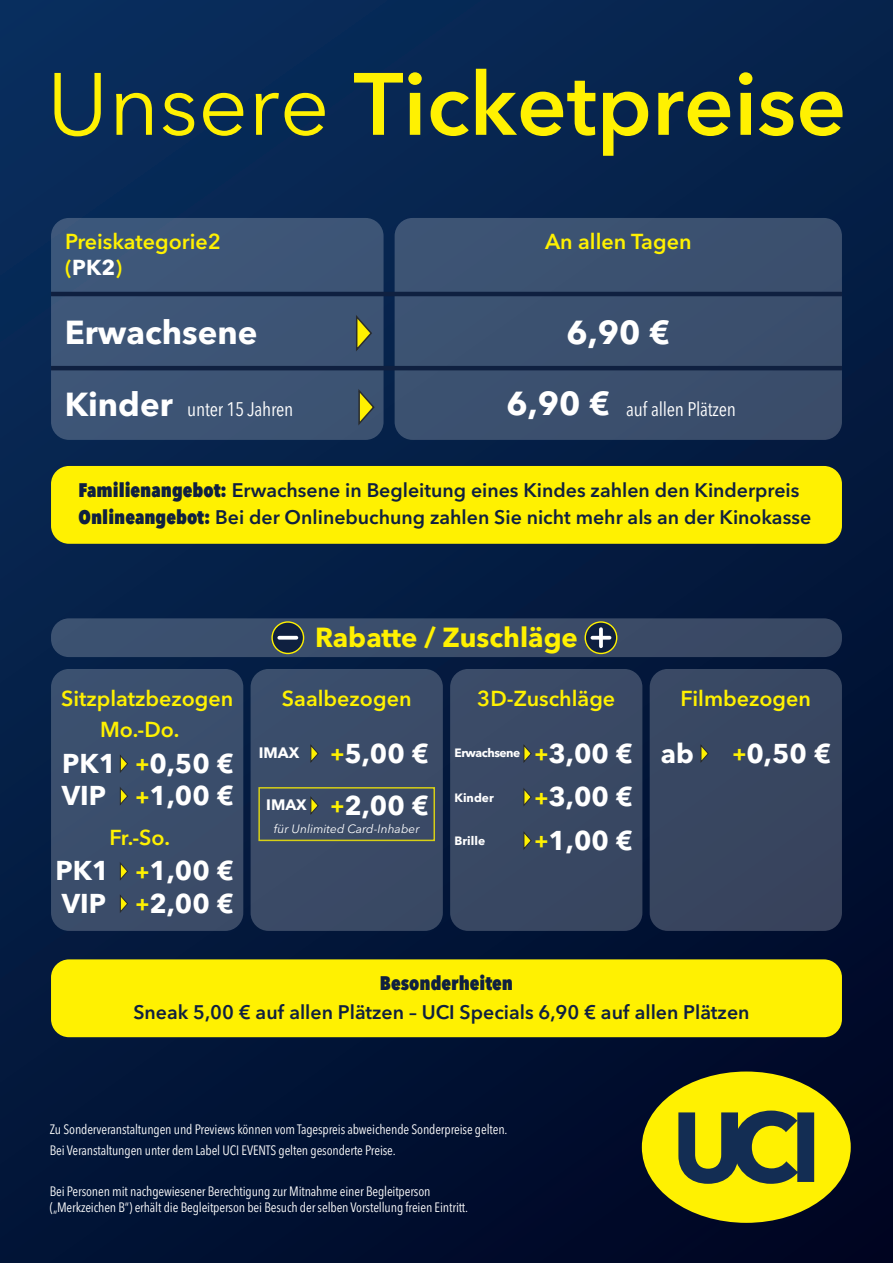
<style>
.page{position:relative;width:893px;height:1263px;background:#fff}
.page>*{position:absolute;margin:0;border:0;box-sizing:border-box;transform-origin:0 0}
.t1{font:600 87.45px "Avenir Next LT Pro";color:#fff101}
.t2{font:700 33px/72px "Avenir Next LT Pro";color:#fff}
.t3{font:700 27.3px "Avenir Next LT Pro";color:#fff101}
.t4{font:700 27px/32.4px "Avenir Next LT Pro";color:#fff}
.t5{font:600 21.45px/25.8px "Avenir Next LT Pro";color:#fff101}
.t6{font:600 19.5px/27px "Avenir Next LT Pro";color:#0f2040}
.t7{font:condensed 19.5px "Avenir Next LT Pro";letter-spacing:-.01em;color:#fff}
.t8{font:800 condensed 19.5px "Avenir Next LT Pro";color:#0f2040}
.t9{font:700 15px "Avenir Next LT Pro";color:#fff}
.t10{font:condensed 13.5px/20.4px "Avenir Next LT Pro";letter-spacing:-.01em;color:#fff}
.t11{font:italic 12px "Avenir Next LT Pro";color:#fff}
.t12{font:700 12px "Avenir Next LT Pro";letter-spacing:-.04em;color:#fff}
.t13{font:700 12px "Avenir Next LT Pro";color:#fff}
.s1{font-weight:400}
.s2{font-weight:700;color:#fff}
.s3{font-weight:700;font-stretch:normal;font-size:33px}
.s4{font-weight:800;font-stretch:condensed}
.s5{font-size:21px;color:#fff101}
.s6{font-size:27px}
</style>
<div class="page">
<div style="left:0;top:0;width:892px;height:1262px;background:linear-gradient(to bottom,#082a56,#000d2d)"></div>
<div style="left:450px;top:669px;width:192px;height:262px;background:#394964;border-radius:18px"></div>
<div style="left:650px;top:669px;width:192px;height:262px;background:#384660;border-radius:18px"></div>
<div style="left:251px;top:669px;width:192px;height:262px;background:#3a4b67;border-radius:18px"></div>
<div style="left:51px;top:669px;width:192px;height:262px;background:#3b4e6c;border-radius:18px"></div>
<div style="left:258px;top:787px;width:177px;height:54px;border:2px solid #fff101"></div>
<svg style="left:310px;top:744px;width:9px;height:19px"></svg>
<svg style="left:310px;top:796px;width:9px;height:19px"></svg>
<svg style="left:523px;top:744px;width:9px;height:19px"></svg>
<svg style="left:523px;top:788px;width:9px;height:18px"></svg>
<svg style="left:523px;top:831px;width:9px;height:19px"></svg>
<svg style="left:700px;top:744px;width:9px;height:19px"></svg>
<div style="left:642px;top:1071px;width:209px;height:152px;background:#fff101;border-radius:50%"></div>
<svg style="left:678px;top:1110px;width:136px;height:74px"></svg>
<div style="left:51px;top:618px;width:791px;height:39px;background:#3b4d6a;border-radius:18px"></div>
<div style="left:51px;top:959px;width:791px;height:78px;background:#fff101;border-radius:18px"></div>
<svg style="left:272px;top:622px;width:32px;height:31px"></svg>
<div style="left:271px;top:621px;width:33px;height:33px;border:1px solid #fff101;border-radius:50%"></div>
<svg style="left:279px;top:636px;width:17px;height:4px"></svg>
<svg style="left:585px;top:622px;width:32px;height:31px"></svg>
<div style="left:585px;top:621px;width:32px;height:33px;border:1px solid #fff101;border-radius:50%"></div>
<svg style="left:592px;top:636px;width:18px;height:4px"></svg>
<svg style="left:599px;top:629px;width:4px;height:17px"></svg>
<div style="left:395px;top:218px;width:447px;height:222px;background:#3b506f"></div>
<div style="left:51px;top:218px;width:333px;height:222px;background:#3d5576;border-radius:18px"></div>
<hr style="left:51px;top:366px;width:791px;height:4px;background:#0f2040">
<hr style="left:51px;top:292px;width:791px;height:4px;background:#0f2040">
<svg style="left:356px;top:315px;width:16px;height:36px"></svg>
<div style="left:51px;top:466px;width:791px;height:78px;background:#fff101;border-radius:18px"></div>
<svg style="left:358px;top:389px;width:17px;height:37px"></svg>
<svg style="left:120px;top:755px;width:8px;height:18px"></svg>
<svg style="left:120px;top:787px;width:8px;height:18px"></svg>
<svg style="left:120px;top:862px;width:8px;height:19px"></svg>
<svg style="left:120px;top:894px;width:8px;height:19px"></svg>
<h1 class="t1" style="left:47px;top:51px;width:801px"><span class="s1">Unsere</span> Ticketpreise</h1>
<h3 class="t5" style="left:65px;top:229px;width:157px">Preiskategorie2 (<span class="s2">PK2</span>)</h3>
<h3 class="t5" style="left:545px;top:229px;width:148px">An allen Tagen</h3>
<h2 class="t2" style="left:65px;top:296px;width:194px">Erwachsene<br>Kinder</h2>
<h2 class="t2" style="left:567px;top:296px;width:105px">6,90 €</h2>
<h3 class="t7" style="left:187px;top:397px;width:108px">unter 15 Jahren</h3>
<h3 class="t7" style="left:507px;top:397px;width:231px"><span class="s3">6,90 €</span> auf allen Plätzen</h3>
<h3 class="t6" style="left:79px;top:477px;width:734px"><span class="s4">Familienangebot:</span> Erwachsene in Begleitung eines Kindes zahlen den Kinderpreis<br><span class="s4">Onlineangebot:</span> Bei der Onlinebuchung zahlen Sie nicht mehr als an der Kinokasse</h3>
<h3 class="t5" style="left:61px;top:686px;width:174px">Sitzplatzbezogen</h3>
<h3 class="t5" style="left:100px;top:716px;width:81px">Mo.-Do.</h3>
<h3 class="t4" style="left:62px;top:747px;width:174px">PK1 <span class="s5">+</span>0,50 €<br>VIP <span class="s5">+</span>1,00 €</h3>
<h3 class="t5" style="left:110px;top:825px;width:62px">Fr.-So.</h3>
<h3 class="t4" style="left:55px;top:854px;width:180px">PK1 <span class="s5">+</span>1,00 €<br>VIP <span class="s5">+</span>2,00 €</h3>
<h3 class="t3" style="left:315px;top:620px;width:264px">Rabatte / Zuschläge</h3>
<h3 class="t5" style="left:282px;top:686px;width:131px">Saalbezogen</h3>
<p class="t9" style="left:259px;top:744px;width:42px">IMAX</p>
<h3 class="t4" style="left:266px;top:727px;width:164px;line-height:52.1px;text-align:right"><span class="s5">+</span>5,00 €<br><sup>IMAX</sup> <span class="s5">+</span>2,00 €</h3>
<p class="t11" style="left:274px;top:821px;width:147px">für Unlimited Card-Inhaber</p>
<h3 class="t5" style="left:477px;top:686px;width:139px">3D-Zuschläge</h3>
<p class="t12" style="left:455px;top:745px;width:180px">Erwachsene <span class="s5">+</span><span class="s6">3,00 €</span></p>
<p class="t13" style="left:455px;top:790px;width:41px">Kinder</p>
<h3 class="t4" style="left:534px;top:780px;width:100px"><span class="s5">+</span>3,00 €</h3>
<p class="t13" style="left:455px;top:834px;width:32px">Brille</p>
<h3 class="t4" style="left:534px;top:824px;width:100px"><span class="s5">+</span>1,00 €</h3>
<h3 class="t8" style="left:380px;top:971px;width:135px">Besonderheiten</h3>
<h3 class="t5" style="left:681px;top:686px;width:132px">Filmbezogen</h3>
<h3 class="t4" style="left:661px;top:737px;width:35px">ab</h3>
<h3 class="t4" style="left:732px;top:737px;width:100px"><span class="s5">+</span>0,50 €</h3>
<h3 class="t6" style="left:133px;top:999px;width:618px">Sneak 5,00 € auf allen Plätzen – UCI Specials 6,90 € auf allen Plätzen</h3>
<p class="t10" style="left:50px;top:1119px;width:459px">Zu Sonderveranstaltungen und Previews können vom Tagespreis abweichende Sonderpreise gelten.<br>Bei Veranstaltungen unter dem Label UCI EVENTS gelten gesonderte Preise.</p>
<p class="t10" style="left:50px;top:1183px;width:420px;line-height:16.2px">Bei Personen mit nachgewiesener Berechtigung zur Mitnahme einer Begleitperson („Merkzeichen B“) erhält die Begleitperson bei Besuch der selben Vorstellung freien Eintritt.</p>
</div>
